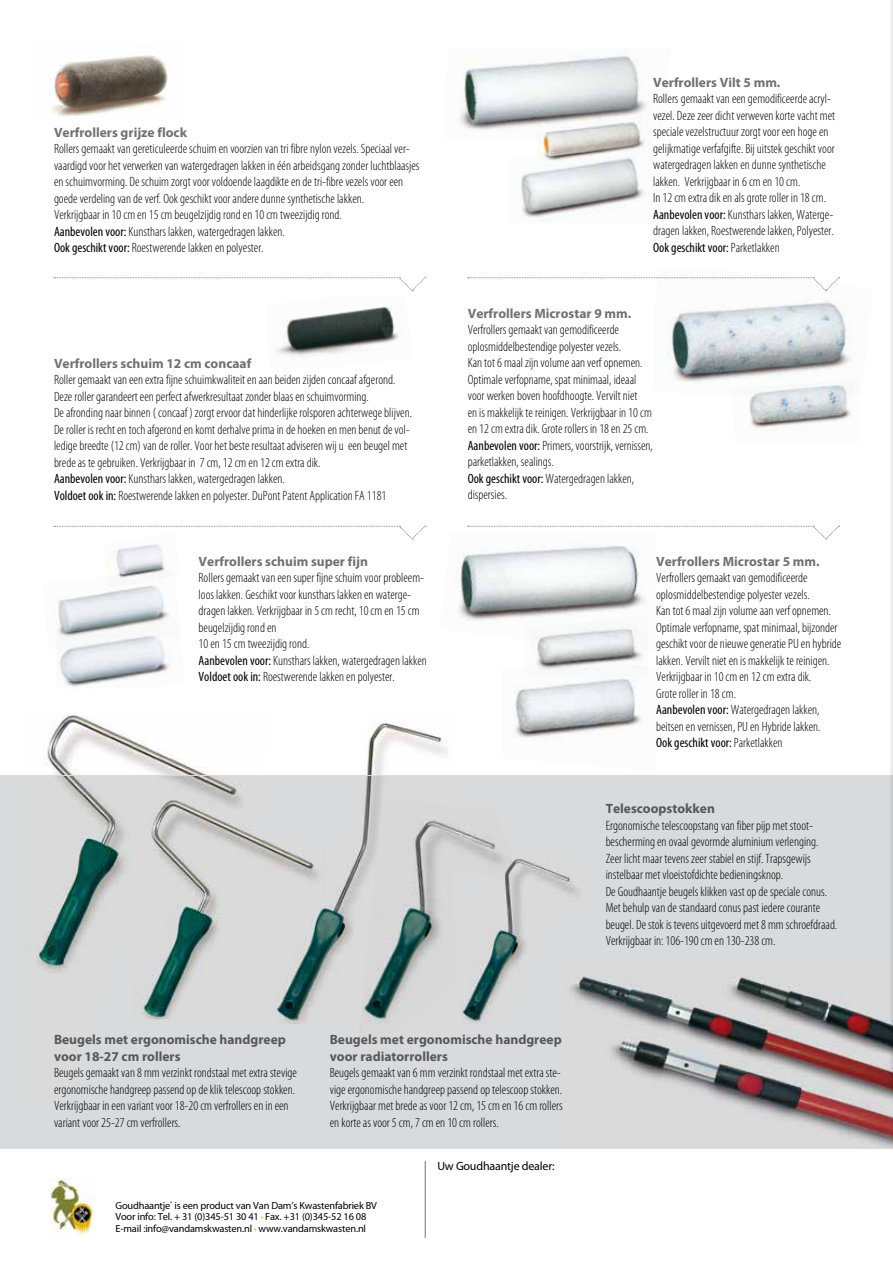
<style>
.page{position:relative;width:893px;height:1263px;background:#fff}
.page>*{position:absolute;margin:0;border:0;box-sizing:border-box;transform-origin:0 0}
.t1{font:300 condensed 13.5px/16.5px "Myriad Pro";color:#000}
.t2{font:700 13.5px "Myriad Pro";color:#707172}
.t3{font:700 13.5px/16.5px "Myriad Pro";color:#58585a}
.t4{font:12px "Myriad Pro";letter-spacing:-.015em;color:#000}
.t5{font:10.35px/11.4px "Myriad Pro";letter-spacing:-.015em;color:#000}
.s1{font-weight:400}
.s2{font-size:9px;color:#ebb400}
</style>
<div class="page">
<img style="left:27px;top:715px;width:234px;height:61px">
<img style="left:261px;top:719px;width:196px;height:57px">
<div style="left:0;top:776px;width:893px;height:373px;background:#d9dadb"></div>
<img style="left:590px;top:975px;width:303px;height:173px">
<img style="left:520px;top:167px;width:124px;height:54px">
<img style="left:538px;top:142px;width:107px;height:25px">
<img style="left:666px;top:291px;width:185px;height:93px">
<img style="left:731px;top:379px;width:121px;height:50px">
<img style="left:456px;top:545px;width:189px;height:76px">
<img style="left:525px;top:617px;width:120px;height:49px">
<img style="left:515px;top:666px;width:127px;height:73px">
<svg style="left:54px;top:277px;width:372px;height:14px"></svg>
<svg style="left:468px;top:277px;width:372px;height:14px"></svg>
<svg style="left:468px;top:526px;width:372px;height:14px"></svg>
<img style="left:114px;top:544px;width:52px;height:27px">
<img style="left:58px;top:571px;width:111px;height:49px">
<img style="left:57px;top:620px;width:114px;height:67px">
<img style="left:276px;top:306px;width:123px;height:51px">
<svg style="left:54px;top:526px;width:372px;height:14px"></svg>
<img style="left:511px;top:859px;width:79px;height:145px">
<img style="left:34px;top:776px;width:209px;height:244px">
<img style="left:133px;top:800px;width:128px;height:219px">
<img style="left:261px;top:776px;width:121px;height:248px">
<img style="left:358px;top:799px;width:153px;height:225px">
<img style="left:51px;top:1178px;width:44px;height:57px">
<img style="left:49px;top:55px;width:121px;height:61px">
<hr style="left:425px;top:1161px;width:1px;height:77px;background:#707172">
<div style="left:888px;top:0;width:5px;height:1098px;background:#000;opacity:.5"></div>
<img style="left:459px;top:55px;width:188px;height:87px">
<p class="t2" style="left:54px;top:124px;width:134px">Verfrollers grijze flock</p>
<p class="t1" style="left:54px;top:141px;width:367px">Rollers gemaakt van gereticuleerde schuim en voorzien van tri fibre nylon vezels. Speciaal ver&shy;vaardigd voor het verwerken van watergedragen lakken in één arbeidsgang zonder luchtblaasjes en schuimvorming. De schuim zorgt voor voldoende laagdikte en de tri-fibre vezels voor een goede verdeling van de verf. Ook geschikt voor andere dunne synthetische lakken.<br>Verkrijgbaar in 10 cm en 15 cm beugelzijdig rond en 10 cm tweezijdig rond.<br><span class="s1">Aanbevolen voor:</span> Kunsthars lakken, watergedragen lakken.<br><span class="s1">Ook geschikt voor:</span> Roestwerende lakken en polyester.</p>
<p class="t2" style="left:54px;top:355px;width:199px">Verfrollers schuim 12 cm concaaf</p>
<p class="t1" style="left:54px;top:372px;width:360px">Roller gemaakt van een extra fijne schuimkwaliteit en aan beiden zijden concaaf afgerond.<br>Deze roller garandeert een perfect afwerkresultaat zonder blaas en schuimvorming.<br>De afronding naar binnen ( concaaf ) zorgt ervoor dat hinderlijke rolsporen achterwege blijven.<br>De roller is recht en toch afgerond en komt derhalve prima in de hoeken en men benut de vol&shy;ledige breedte (12 cm) van de roller. Voor het beste resultaat adviseren wij u een beugel met brede as te gebruiken. Verkrijgbaar in 7 cm, 12 cm en 12 cm extra dik.<br><span class="s1">Aanbevolen voor:</span> Kunsthars lakken, watergedragen lakken.<br><span class="s1">Voldoet ook in:</span> Roestwerende lakken en polyester. DuPont Patent Application FA 1181</p>
<p class="t2" style="left:199px;top:553px;width:171px">Verfrollers schuim super fijn</p>
<p class="t1" style="left:199px;top:570px;width:230px">Rollers gemaakt van een super fijne schuim voor probleem&shy;loos lakken. Geschikt voor kunsthars lakken en waterge&shy;dragen lakken. Verkrijgbaar in 5 cm recht, 10 cm en 15 cm beugelzijdig rond en<br>10 en 15 cm tweezijdig rond.<br><span class="s1">Aanbevolen voor:</span> Kunsthars lakken, watergedragen lakken <span class="s1">Voldoet ook in:</span> Roestwerende lakken en polyester.</p>
<p class="t2" style="left:653px;top:75px;width:129px">Verfrollers Vilt 5 mm.</p>
<p class="t1" style="left:653px;top:91px;width:183px">Rollers gemaakt van een gemodificeerde acryl&shy;vezel. Deze zeer dicht verweven korte vacht met speciale vezelstructuur zorgt voor een hoge en gelijkmatige verfafgifte. Bij uitstek geschikt voor watergedragen lakken en dunne synthetische lakken. Verkrijgbaar in 6 cm en 10 cm.<br>In 12 cm extra dik en als grote roller in 18 cm.<br><span class="s1">Aanbevolen voor:</span> Kunsthars lakken, Waterge&shy;dragen lakken, Roestwerende lakken, Polyester.<br><span class="s1">Ook geschikt voor:</span> Parketlakken</p>
<p class="t2" style="left:468px;top:306px;width:165px">Verfrollers Microstar 9 mm.</p>
<p class="t1" style="left:468px;top:322px;width:187px">Verfrollers gemaakt van gemodificeerde oplosmiddelbestendige polyester vezels.<br>Kan tot 6 maal zijn volume aan verf opnemen.<br>Optimale verfopname, spat minimaal, ideaal voor werken boven hoofdhoogte. Vervilt niet<br>en is makkelijk te reinigen. Verkrijgbaar in 10 cm en 12 cm extra dik. Grote rollers in 18 en 25 cm.<br><span class="s1">Aanbevolen voor:</span> Primers, voorstrijk, vernissen, parketlakken, sealings.<br><span class="s1">Ook geschikt voor:</span> Watergedragen lakken, dispersies.</p>
<p class="t2" style="left:656px;top:553px;width:165px">Verfrollers Microstar 5 mm.</p>
<p class="t1" style="left:656px;top:570px;width:187px">Verfrollers gemaakt van gemodificeerde oplosmiddelbestendige polyester vezels.<br>Kan tot 6 maal zijn volume aan verf opnemen.<br>Optimale verfopname, spat minimaal, bijzonder geschikt voor de nieuwe generatie PU en hybride lakken. Vervilt niet en is makkelijk te reinigen.<br>Verkrijgbaar in 10 cm en 12 cm extra dik.<br>Grote roller in 18 cm.<br><span class="s1">Aanbevolen voor:</span> Watergedragen lakken, beitsen en vernissen, PU en Hybride lakken.<br><span class="s1">Ook geschikt voor:</span> Parketlakken</p>
<p class="t3" style="left:606px;top:800px;width:111px">Telescoopstokken</p>
<p class="t1" style="left:606px;top:817px;width:233px">Ergonomische telescoopstang van fiber pijp met stoot&shy;bescherming en ovaal gevormde aluminium verlenging.<br>Zeer licht maar tevens zeer stabiel en stijf. Trapsgewijs instelbaar met vloeistofdichte bedieningsknop.<br>De Goudhaantje beugels klikken vast op de speciale conus.<br>Met behulp van de standaard conus past iedere courante beugel. De stok is tevens uitgevoerd met 8 mm schroefdraad.<br>Verkrijgbaar in: 106-190 cm en 130-238 cm.</p>
<p class="t3" style="left:54px;top:1031px;width:233px">Beugels met ergonomische handgreep voor 18-27 cm rollers</p>
<p class="t1" style="left:54px;top:1065px;width:244px">Beugels gemaakt van 8 mm verzinkt rondstaal met extra stevige ergonomische handgreep passend op de klik telescoop stokken.<br>Verkrijgbaar in een variant voor 18-20 cm verfrollers en in een variant voor 25-27 cm verfrollers.</p>
<p class="t3" style="left:330px;top:1031px;width:233px">Beugels met ergonomische handgreep voor radiatorrollers</p>
<p class="t1" style="left:330px;top:1065px;width:234px">Beugels gemaakt van 6 mm verzinkt rondstaal met extra ste&shy;vige ergonomische handgreep passend op telescoop stokken.<br>Verkrijgbaar met brede as voor 12 cm, 15 cm en 16 cm rollers en korte as voor 5 cm, 7 cm en 10 cm rollers.</p>
<p class="t4" style="left:437px;top:1159px;width:119px">Uw Goudhaantje dealer:</p>
<p class="t5" style="left:115px;top:1200px;width:263px">Goudhaantje<sup>®</sup> is een product van Van Dam’s Kwastenfabriek BV<br>Voor info: Tel. + 31 (0)345-51 30 41 <span class="s2">•</span> Fax. +31 (0)345-52 16 08<br>E-mail :info@vandamskwasten.nl <span class="s2">•</span> www.vandamskwasten.nl</p>
</div>
